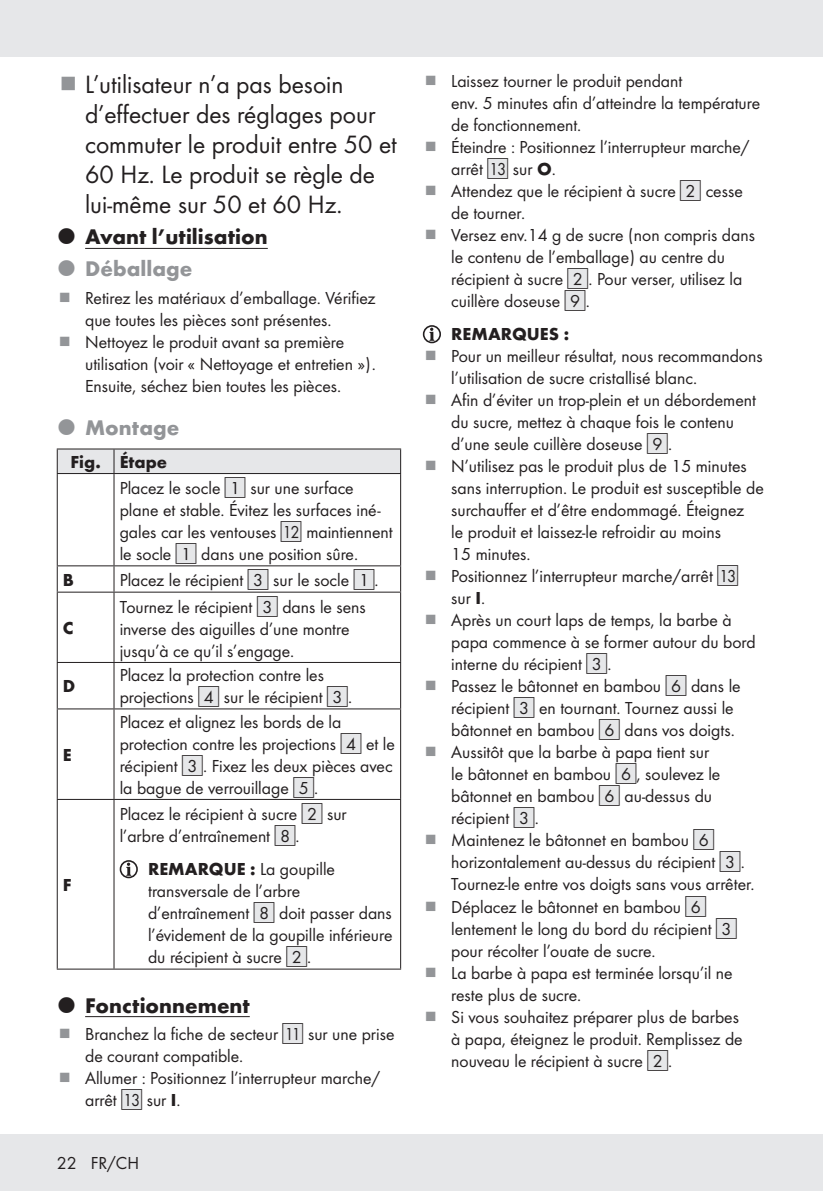
<style>
.page{position:relative;width:823px;height:1191px;background:#fff}
.page>*{position:absolute;margin:0;border:0;box-sizing:border-box;transform-origin:0 0}
.t1{font:26px/30px "Futura Boo";color:#231f20}
.t2{font:700 22px "Futura";color:#231f20}
.t3{font:700 22px "Futura";color:#939598}
.Body{font:18px/22px "Futura Boo";color:#231f20}
.Indent_SB{font:18px/22px "Futura Boo";color:#231f20}
.Indent{font:700 18px "Futura";color:#231f20}
.Headline__Table{font:700 18px "Futura";color:#231f20}
.Body__Table{font:700 18px "Futura";color:#231f20}
.s1{font-family:"IMP Lidl Num Box";font-size:15.8px;color:#e6e7e9}
.s2{font-family:"IMP Lidl Num Box";font-size:15.8px}
.s3{font-family:"Futura";font-weight:700}
</style>
<div class="page">
<div style="left:0;top:1134px;width:822px;height:57px;background:#e6e7e9"></div>
<div style="left:0;top:0;width:822px;height:57px;background:#e6e7e9"></div>
<hr style="left:85px;top:248px;width:183px;height:1px;background:#231f20">
<hr style="left:85px;top:1016px;width:165px;height:1px;background:#231f20">
<hr style="left:57px;top:448px;width:57px;height:1px;background:#231f20">
<hr style="left:114px;top:448px;width:287px;height:1px;background:#231f20">
<div style="left:57px;top:449px;width:344px;height:24px;background:#e6e7e9"></div>
<hr style="left:57px;top:473px;width:57px;height:1px;background:#231f20">
<hr style="left:57px;top:474px;width:1px;height:91px;background:#231f20">
<hr style="left:114px;top:473px;width:287px;height:1px;background:#231f20">
<hr style="left:113px;top:474px;width:1px;height:91px;background:#231f20">
<hr style="left:400px;top:474px;width:1px;height:91px;background:#231f20">
<hr style="left:57px;top:565px;width:57px;height:1px;background:#231f20">
<svg style="left:57px;top:566px;width:1px;height:25px"></svg>
<hr style="left:114px;top:565px;width:287px;height:1px;background:#231f20">
<svg style="left:113px;top:566px;width:1px;height:25px"></svg>
<svg style="left:400px;top:566px;width:1px;height:25px"></svg>
<hr style="left:57px;top:591px;width:57px;height:1px;background:#231f20">
<hr style="left:57px;top:592px;width:1px;height:70px;background:#231f20">
<hr style="left:114px;top:591px;width:287px;height:1px;background:#231f20">
<hr style="left:113px;top:592px;width:1px;height:70px;background:#231f20">
<hr style="left:400px;top:592px;width:1px;height:70px;background:#231f20">
<hr style="left:57px;top:662px;width:57px;height:1px;background:#231f20">
<hr style="left:57px;top:663px;width:1px;height:45px;background:#231f20">
<hr style="left:114px;top:662px;width:287px;height:1px;background:#231f20">
<hr style="left:113px;top:663px;width:1px;height:45px;background:#231f20">
<hr style="left:400px;top:663px;width:1px;height:45px;background:#231f20">
<hr style="left:57px;top:708px;width:57px;height:1px;background:#231f20">
<hr style="left:57px;top:709px;width:1px;height:90px;background:#231f20">
<hr style="left:114px;top:708px;width:287px;height:1px;background:#231f20">
<hr style="left:113px;top:709px;width:1px;height:90px;background:#231f20">
<hr style="left:400px;top:709px;width:1px;height:90px;background:#231f20">
<hr style="left:57px;top:799px;width:57px;height:1px;background:#231f20">
<hr style="left:57px;top:800px;width:1px;height:168px;background:#231f20">
<hr style="left:114px;top:799px;width:287px;height:1px;background:#231f20">
<hr style="left:113px;top:800px;width:1px;height:168px;background:#231f20">
<hr style="left:400px;top:800px;width:1px;height:168px;background:#231f20">
<hr style="left:57px;top:968px;width:57px;height:1px;background:#231f20">
<hr style="left:114px;top:968px;width:287px;height:1px;background:#231f20">
<div style="left:120px;top:860px;width:18px;height:18px;border:2px solid #231f20;border-radius:50%"></div>
<svg style="left:126px;top:862px;width:5px;height:13px"></svg>
<svg style="left:423px;top:326px;width:17px;height:16px"></svg>
<div style="left:422px;top:325px;width:19px;height:18px;border:2px solid #231f20;border-radius:50%"></div>
<svg style="left:429px;top:327px;width:5px;height:14px"></svg>
<p class="t1" style="left:85px;top:68px;width:313px">L’utilisateur n’a pas besoin d’effectuer des réglages pour commuter le produit entre 50 et<br>60 Hz. Le produit se règle de lui-même sur 50 et 60 Hz.</p>
<p class="t2" style="left:85px;top:221px;width:184px">Avant l’utilisation</p>
<p class="t3" style="left:85px;top:252px;width:109px">Déballage</p>
<p class="Body" style="left:85px;top:286px;width:292px">Retirez les matériaux d’emballage. Vérifiez que toutes les pièces sont présentes.</p>
<p class="Body" style="left:85px;top:330px;width:290px">Nettoyez le produit avant sa première utilisation (voir « Nettoyage et entretien »).<br>Ensuite, séchez bien toutes les pièces.</p>
<p class="t3" style="left:85px;top:411px;width:96px">Montage</p>
<p class="Headline__Table" style="left:70px;top:448px;width:32px">Fig.</p>
<p class="Headline__Table" style="left:120px;top:448px;width:49px">Étape</p>
<p class="Body" style="left:120px;top:476px;width:274px">Placez le socle <span class="s1">[</span><span class="s2">1]</span> sur une surface plane et stable. Évitez les surfaces iné&shy;gales car les ventouses <span class="s1">[</span><span class="s2">12]</span> maintiennent le socle <span class="s1">[</span><span class="s2">1]</span> dans une position sûre.</p>
<p class="Body__Table" style="left:63px;top:566px;width:13px">B</p>
<p class="Body" style="left:120px;top:568px;width:258px">Placez le récipient <span class="s1">[</span><span class="s2">3]</span> sur le socle <span class="s1">[</span><span class="s2">1]</span>.</p>
<p class="Body__Table" style="left:63px;top:614px;width:12px">C</p>
<p class="Body" style="left:120px;top:595px;width:247px">Tournez le récipient <span class="s1">[</span><span class="s2">3]</span> dans le sens inverse des aiguilles d’une montre jusqu’à ce qu’il s’engage.</p>
<p class="Body__Table" style="left:63px;top:673px;width:14px">D</p>
<p class="Body__Table" style="left:63px;top:741px;width:10px">E</p>
<p class="Body__Table" style="left:63px;top:871px;width:10px">F</p>
<p class="Body" style="left:120px;top:663px;width:231px">Placez la protection contre les projections <span class="s1">[</span><span class="s2">4]</span> sur le récipient <span class="s1">[</span><span class="s2">3]</span>.</p>
<p class="Body" style="left:120px;top:710px;width:276px">Placez et alignez les bords de la protection contre les projections <span class="s1">[</span><span class="s2">4]</span> et le récipient <span class="s1">[</span><span class="s2">3]</span>. Fixez les deux pièces avec la bague de verrouillage <span class="s1">[</span><span class="s2">5]</span>.</p>
<p class="Body" style="left:120px;top:802px;width:228px">Placez le récipient à sucre <span class="s1">[</span><span class="s2">2]</span> sur l’arbre d’entraînement <span class="s1">[</span><span class="s2">8]</span>.</p>
<p class="Indent_SB" style="left:148px;top:857px;width:246px"><span class="s3">REMARQUE :</span> La goupille transversale de l’arbre d’entraînement <span class="s1">[</span><span class="s2">8]</span> doit passer dans l’évidement de la goupille inférieure du récipient à sucre <span class="s1">[</span><span class="s2">2]</span>.</p>
<p class="t2" style="left:85px;top:989px;width:166px">Fonctionnement</p>
<p class="Body" style="left:85px;top:1022px;width:311px">Branchez la fiche de secteur <span class="s1">[</span><span class="s2">11]</span> sur une prise de courant compatible.</p>
<p class="Body" style="left:85px;top:1066px;width:296px">Allumer : Positionnez l’interrupteur marche/ arrêt <span class="s1">[</span><span class="s2">13]</span> sur <span class="s3">I</span>.</p>
<p class="Body" style="left:57px;top:1151px;width:84px">22 FR/CH</p>
<p class="Body" style="left:451px;top:69px;width:310px">Laissez tourner le produit pendant<br>env. 5 minutes afin d’atteindre la température de fonctionnement.</p>
<p class="Body" style="left:451px;top:135px;width:300px">Éteindre : Positionnez l’interrupteur marche/ arrêt <span class="s1">[</span><span class="s2">13]</span> sur <span class="s3">O</span>.</p>
<p class="Body" style="left:451px;top:179px;width:293px">Attendez que le récipient à sucre <span class="s1">[</span><span class="s2">2]</span> cesse de tourner.</p>
<p class="Body" style="left:451px;top:223px;width:305px">Versez env.14 g de sucre (non compris dans le contenu de l’emballage) au centre du récipient à sucre <span class="s1">[</span><span class="s2">2]</span>. Pour verser, utilisez la cuillère doseuse <span class="s1">[</span><span class="s2">9]</span>.</p>
<p class="Indent" style="left:451px;top:321px;width:119px">REMARQUES :</p>
<p class="Body" style="left:451px;top:344px;width:313px">Pour un meilleur résultat, nous recommandons l’utilisation de sucre cristallisé blanc.</p>
<p class="Body" style="left:451px;top:388px;width:306px">Afin d’éviter un trop-plein et un débordement du sucre, mettez à chaque fois le contenu d’une seule cuillère doseuse <span class="s1">[</span><span class="s2">9]</span>.</p>
<p class="Body" style="left:451px;top:454px;width:314px">N’utilisez pas le produit plus de 15 minutes sans interruption. Le produit est susceptible de surchauffer et d’être endommagé. Éteignez<br>le produit et laissez-le refroidir au moins<br>15 minutes.</p>
<p class="Body" style="left:451px;top:564px;width:288px">Positionnez l’interrupteur marche/arrêt <span class="s1">[</span><span class="s2">13] </span>sur <span class="s3">I</span>.</p>
<p class="Body" style="left:451px;top:608px;width:306px">Après un court laps de temps, la barbe à papa commence à se former autour du bord interne du récipient <span class="s1">[</span><span class="s2">3]</span>.</p>
<p class="Body" style="left:451px;top:674px;width:291px">Passez le bâtonnet en bambou <span class="s1">[</span><span class="s2">6]</span> dans le récipient <span class="s1">[</span><span class="s2">3]</span> en tournant. Tournez aussi le bâtonnet en bambou <span class="s1">[</span><span class="s2">6]</span> dans vos doigts.</p>
<p class="Body" style="left:451px;top:740px;width:270px">Aussitôt que la barbe à papa tient sur le bâtonnet en bambou <span class="s1">[</span><span class="s2">6]</span>, soulevez le bâtonnet en bambou <span class="s1">[</span><span class="s2">6]</span> au-dessus du récipient <span class="s1">[</span><span class="s2">3]</span>.</p>
<p class="Body" style="left:451px;top:828px;width:302px">Maintenez le bâtonnet en bambou <span class="s1">[</span><span class="s2">6] </span>horizontalement au-dessus du récipient <span class="s1">[</span><span class="s2">3]</span>.<br>Tournez-le entre vos doigts sans vous arrêter.</p>
<p class="Body" style="left:451px;top:894px;width:287px">Déplacez le bâtonnet en bambou <span class="s1">[</span><span class="s2">6] </span>lentement le long du bord du récipient <span class="s1">[</span><span class="s2">3] </span>pour récolter l’ouate de sucre.</p>
<p class="Body" style="left:451px;top:960px;width:282px">La barbe à papa est terminée lorsqu’il ne reste plus de sucre.</p>
<p class="Body" style="left:451px;top:1004px;width:293px">Si vous souhaitez préparer plus de barbes à papa, éteignez le produit. Remplissez de nouveau le récipient à sucre <span class="s1">[</span><span class="s2">2]</span>.</p>
</div>
